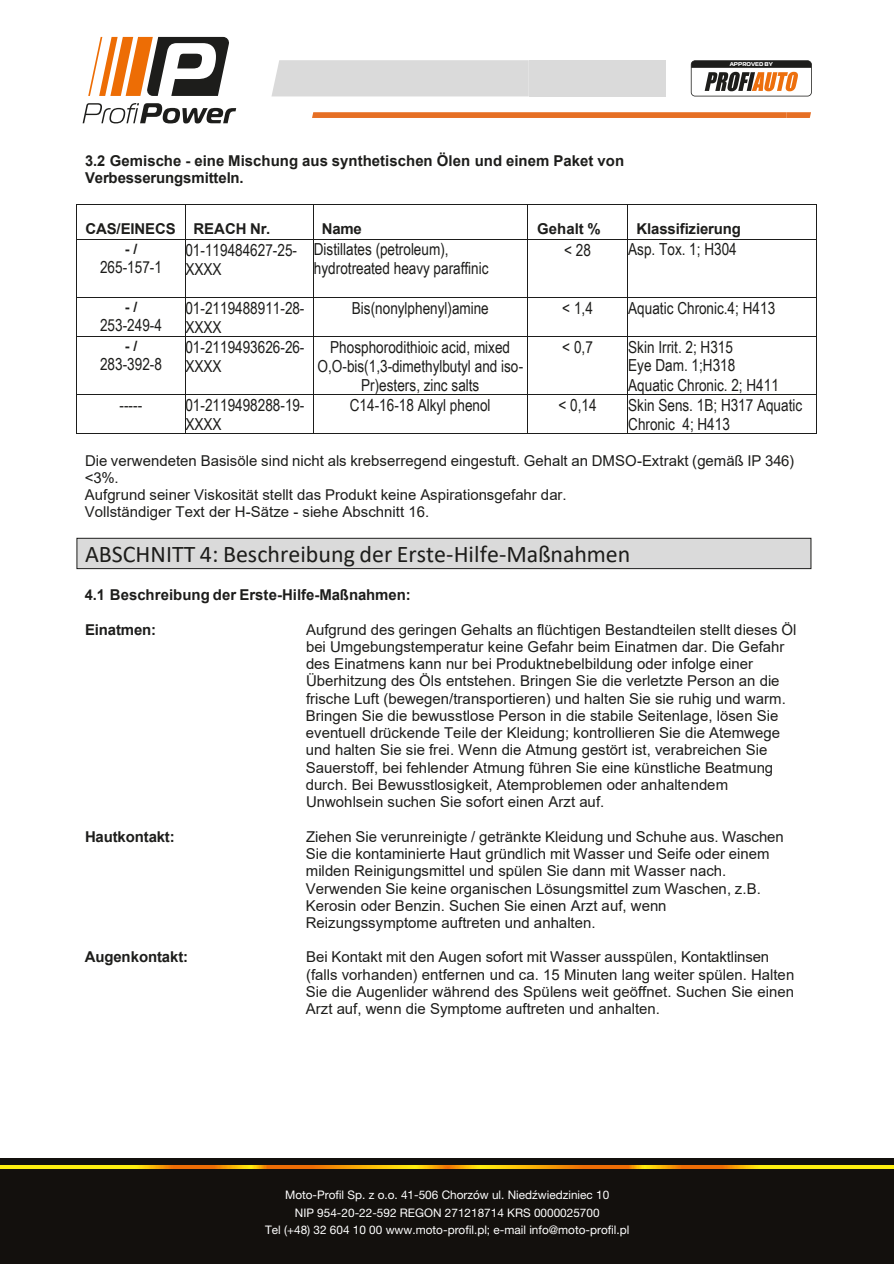
<style>
.page{position:relative;width:894px;height:1264px;background:#fff}
.page>*{position:absolute;margin:0;border:0;box-sizing:border-box;transform-origin:0 0}
.t1{font:24px "Calibri";color:#1d1d1b}
.t2{font:16.5px/18.9px "Arial Narrow";color:#1d1d1b}
.t3{font:15px/17.2px "Arial";color:#1d1d1b}
.t4{font:700 15px/17.2px "Arial";color:#1d1d1b}
.t5{font:700 14.25px "Arial";color:#1d1d1b}
.t6{font:11.85px/17.7px "Helvetica Neue LT Pro";color:#fff;text-align:center}
.t7{font:700 5.55px "Magistral";color:#fff}
</style>
<div class="page">
<hr style="left:77px;top:204px;width:108px;height:1px;background:#1d1d1b">
<hr style="left:185px;top:204px;width:128px;height:1px;background:#1d1d1b">
<hr style="left:314px;top:204px;width:212px;height:1px;background:#1d1d1b">
<hr style="left:527px;top:204px;width:100px;height:1px;background:#1d1d1b">
<hr style="left:628px;top:204px;width:188px;height:1px;background:#1d1d1b">
<hr style="left:76px;top:205px;width:1px;height:34px;background:#1d1d1b">
<hr style="left:185px;top:205px;width:1px;height:34px;background:#1d1d1b">
<hr style="left:313px;top:205px;width:1px;height:34px;background:#1d1d1b">
<hr style="left:526px;top:205px;width:1px;height:34px;background:#1d1d1b">
<hr style="left:627px;top:205px;width:1px;height:34px;background:#1d1d1b">
<hr style="left:816px;top:205px;width:1px;height:34px;background:#1d1d1b">
<hr style="left:77px;top:239px;width:108px;height:1px;background:#1d1d1b">
<hr style="left:185px;top:239px;width:128px;height:1px;background:#1d1d1b">
<hr style="left:314px;top:239px;width:212px;height:1px;background:#1d1d1b">
<hr style="left:527px;top:239px;width:100px;height:1px;background:#1d1d1b">
<hr style="left:628px;top:239px;width:188px;height:1px;background:#1d1d1b">
<hr style="left:76px;top:240px;width:1px;height:57px;background:#1d1d1b">
<hr style="left:185px;top:240px;width:1px;height:57px;background:#1d1d1b">
<hr style="left:313px;top:240px;width:1px;height:57px;background:#1d1d1b">
<hr style="left:526px;top:240px;width:1px;height:57px;background:#1d1d1b">
<hr style="left:627px;top:240px;width:1px;height:57px;background:#1d1d1b">
<hr style="left:816px;top:240px;width:1px;height:57px;background:#1d1d1b">
<hr style="left:77px;top:297px;width:108px;height:1px;background:#1d1d1b">
<hr style="left:185px;top:297px;width:128px;height:1px;background:#1d1d1b">
<hr style="left:314px;top:297px;width:212px;height:1px;background:#1d1d1b">
<hr style="left:527px;top:297px;width:100px;height:1px;background:#1d1d1b">
<hr style="left:628px;top:297px;width:188px;height:1px;background:#1d1d1b">
<hr style="left:76px;top:298px;width:1px;height:38px;background:#1d1d1b">
<hr style="left:185px;top:298px;width:1px;height:38px;background:#1d1d1b">
<hr style="left:313px;top:298px;width:1px;height:38px;background:#1d1d1b">
<hr style="left:526px;top:298px;width:1px;height:38px;background:#1d1d1b">
<hr style="left:627px;top:298px;width:1px;height:38px;background:#1d1d1b">
<hr style="left:816px;top:298px;width:1px;height:38px;background:#1d1d1b">
<hr style="left:77px;top:336px;width:108px;height:1px;background:#1d1d1b">
<hr style="left:185px;top:336px;width:128px;height:1px;background:#1d1d1b">
<hr style="left:314px;top:336px;width:212px;height:1px;background:#1d1d1b">
<hr style="left:527px;top:336px;width:100px;height:1px;background:#1d1d1b">
<hr style="left:628px;top:336px;width:188px;height:1px;background:#1d1d1b">
<hr style="left:76px;top:337px;width:1px;height:57px;background:#1d1d1b">
<hr style="left:185px;top:337px;width:1px;height:57px;background:#1d1d1b">
<hr style="left:313px;top:337px;width:1px;height:57px;background:#1d1d1b">
<hr style="left:526px;top:337px;width:1px;height:57px;background:#1d1d1b">
<hr style="left:627px;top:337px;width:1px;height:57px;background:#1d1d1b">
<hr style="left:816px;top:337px;width:1px;height:57px;background:#1d1d1b">
<hr style="left:77px;top:394px;width:108px;height:1px;background:#1d1d1b">
<hr style="left:185px;top:394px;width:128px;height:1px;background:#1d1d1b">
<hr style="left:314px;top:394px;width:212px;height:1px;background:#1d1d1b">
<hr style="left:527px;top:394px;width:100px;height:1px;background:#1d1d1b">
<hr style="left:628px;top:394px;width:188px;height:1px;background:#1d1d1b">
<hr style="left:76px;top:395px;width:1px;height:38px;background:#1d1d1b">
<hr style="left:77px;top:433px;width:108px;height:1px;background:#1d1d1b">
<hr style="left:185px;top:395px;width:1px;height:38px;background:#1d1d1b">
<hr style="left:185px;top:433px;width:128px;height:1px;background:#1d1d1b">
<hr style="left:313px;top:395px;width:1px;height:38px;background:#1d1d1b">
<hr style="left:314px;top:433px;width:212px;height:1px;background:#1d1d1b">
<hr style="left:526px;top:395px;width:1px;height:38px;background:#1d1d1b">
<hr style="left:527px;top:433px;width:100px;height:1px;background:#1d1d1b">
<hr style="left:627px;top:395px;width:1px;height:38px;background:#1d1d1b">
<hr style="left:628px;top:433px;width:188px;height:1px;background:#1d1d1b">
<hr style="left:816px;top:395px;width:1px;height:38px;background:#1d1d1b">
<div style="left:77px;top:538px;width:734px;height:31px;background:#dadada;border:1px solid #1d1d1b"></div>
<div style="left:0;top:1157px;width:893px;height:106px;background:#13100d"></div>
<svg style="left:0;top:1165px;width:893px;height:3px;background:#f8b609"></svg>
<svg style="left:88px;top:37px;width:141px;height:59px"></svg>
<svg style="left:83px;top:103px;width:153px;height:20px"></svg>
<div style="left:271px;top:60px;width:257px;height:36px;background:#dadada"></div>
<div style="left:528px;top:60px;width:137px;height:36px;background:#dadada"></div>
<svg style="left:312px;top:112px;width:498px;height:6px;background:#e6742c"></svg>
<svg style="left:690px;top:60px;width:121px;height:36px"></svg>
<p class="t7" style="left:729px;top:61px;width:45px">APPROVED BY</p>
<p class="t4" style="left:85px;top:152px;width:540px">3.2 Gemische - eine Mischung aus synthetischen Ölen und einem Paket von<br>Verbesserungsmitteln.</p>
<p class="t4" style="left:85px;top:220px;width:186px">CAS/EINECS REACH Nr.</p>
<p class="t4" style="left:322px;top:220px;width:41px">Name</p>
<p class="t4" style="left:537px;top:220px;width:65px">Gehalt %</p>
<p class="t4" style="left:636px;top:220px;width:106px">Klassifizierung</p>
<p class="t5" style="left:125px;top:238px;width:14px">- /</p>
<p class="t2" style="left:100px;top:257px;width:63px">265-157-1</p>
<p class="t2" style="left:185px;top:240px;width:113px">01-119484627-25-<br>XXXX</p>
<p class="t2" style="left:314px;top:239px;width:176px">Distillates (petroleum), hydrotreated heavy paraffinic</p>
<p class="t2" style="left:564px;top:240px;width:28px">&lt; 28</p>
<p class="t2" style="left:628px;top:239px;width:110px">Asp. Tox. 1; H304</p>
<p class="t5" style="left:125px;top:296px;width:14px">- /</p>
<p class="t2" style="left:100px;top:315px;width:63px">253-249-4</p>
<p class="t5" style="left:125px;top:335px;width:14px">- /</p>
<p class="t2" style="left:100px;top:354px;width:63px">283-392-8</p>
<p class="t2" style="left:185px;top:298px;width:121px">01-2119488911-28-<br>XXXX</p>
<p class="t2" style="left:352px;top:298px;width:138px">Bis(nonylphenyl)amine</p>
<p class="t2" style="left:562px;top:298px;width:32px">&lt; 1,4</p>
<p class="t2" style="left:628px;top:298px;width:148px">Aquatic Chronic.4; H413</p>
<p class="t2" style="left:185px;top:337px;width:121px">01-2119493626-26-<br>XXXX</p>
<p class="t2" style="left:317px;top:337px;width:207px;text-align:center">Phosphorodithioic acid, mixed<br>O,O-bis(1,3-dimethylbutyl and iso-<br>Pr)esters, zinc salts</p>
<p class="t2" style="left:562px;top:337px;width:32px">&lt; 0,7</p>
<p class="t2" style="left:628px;top:336px;width:152px">Skin Irrit. 2; H315<br>Eye Dam. 1;H318<br>Aquatic Chronic. 2; H411</p>
<p class="t2" style="left:120px;top:395px;width:24px">-----</p>
<p class="t2" style="left:185px;top:395px;width:121px">01-2119498288-19-<br>XXXX</p>
<p class="t2" style="left:350px;top:395px;width:142px">C14-16-18 Alkyl phenol</p>
<p class="t2" style="left:558px;top:395px;width:40px">&lt; 0,14</p>
<p class="t2" style="left:628px;top:394px;width:175px">Skin Sens. 1B; H317 Aquatic<br>Chronic 4; H413</p>
<p class="t3" style="left:85px;top:451px;width:710px">Die verwendeten Basisöle sind nicht als krebserregend eingestuft. Gehalt an DMSO-Extrakt (gemäß IP 346) &lt;3%.<br>Aufgrund seiner Viskosität stellt das Produkt keine Aspirationsgefahr dar.<br>Vollständiger Text der H-Sätze - siehe Abschnitt 16.</p>
<h1 class="t1" style="left:85px;top:537px;width:546px">ABSCHNITT 4: Beschreibung der Erste-Hilfe-Maßnahmen</h1>
<p class="t4" style="left:85px;top:586px;width:327px">4.1 Beschreibung der Erste-Hilfe-Maßnahmen:</p>
<p class="t4" style="left:85px;top:620px;width:73px">Einatmen:</p>
<p class="t3" style="left:306px;top:620px;width:492px">Aufgrund des geringen Gehalts an flüchtigen Bestandteilen stellt dieses Öl bei Umgebungstemperatur keine Gefahr beim Einatmen dar. Die Gefahr des Einatmens kann nur bei Produktnebelbildung oder infolge einer Überhitzung des Öls entstehen. Bringen Sie die verletzte Person an die frische Luft (bewegen/transportieren) und halten Sie sie ruhig und warm.<br>Bringen Sie die bewusstlose Person in die stabile Seitenlage, lösen Sie eventuell drückende Teile der Kleidung; kontrollieren Sie die Atemwege und halten Sie sie frei. Wenn die Atmung gestört ist, verabreichen Sie Sauerstoff, bei fehlender Atmung führen Sie eine künstliche Beatmung durch. Bei Bewusstlosigkeit, Atemproblemen oder anhaltendem Unwohlsein suchen Sie sofort einen Arzt auf.</p>
<p class="t4" style="left:85px;top:827px;width:91px">Hautkontakt:</p>
<p class="t3" style="left:306px;top:827px;width:479px">Ziehen Sie verunreinigte / getränkte Kleidung und Schuhe aus. Waschen Sie die kontaminierte Haut gründlich mit Wasser und Seife oder einem milden Reinigungsmittel und spülen Sie dann mit Wasser nach.<br>Verwenden Sie keine organischen Lösungsmittel zum Waschen, z.B.<br>Kerosin oder Benzin. Suchen Sie einen Arzt auf, wenn Reizungssymptome auftreten und anhalten.</p>
<p class="t4" style="left:85px;top:948px;width:105px">Augenkontakt:</p>
<p class="t3" style="left:306px;top:948px;width:490px">Bei Kontakt mit den Augen sofort mit Wasser ausspülen, Kontaktlinsen (falls vorhanden) entfernen und ca. 15 Minuten lang weiter spülen. Halten Sie die Augenlider während des Spülens weit geöffnet. Suchen Sie einen Arzt auf, wenn die Symptome auftreten und anhalten.</p>
<p class="t6" style="left:265px;top:1185px;width:366px">Moto-Profil Sp. z o.o. 41-506 Chorzów ul. Niedźwiedziniec 10<br>NIP 954-20-22-592 REGON 271218714 KRS 0000025700<br>Tel (+48) 32 604 10 00 www.moto-profil.pl; e-mail info@moto-profil.pl</p>
</div>
